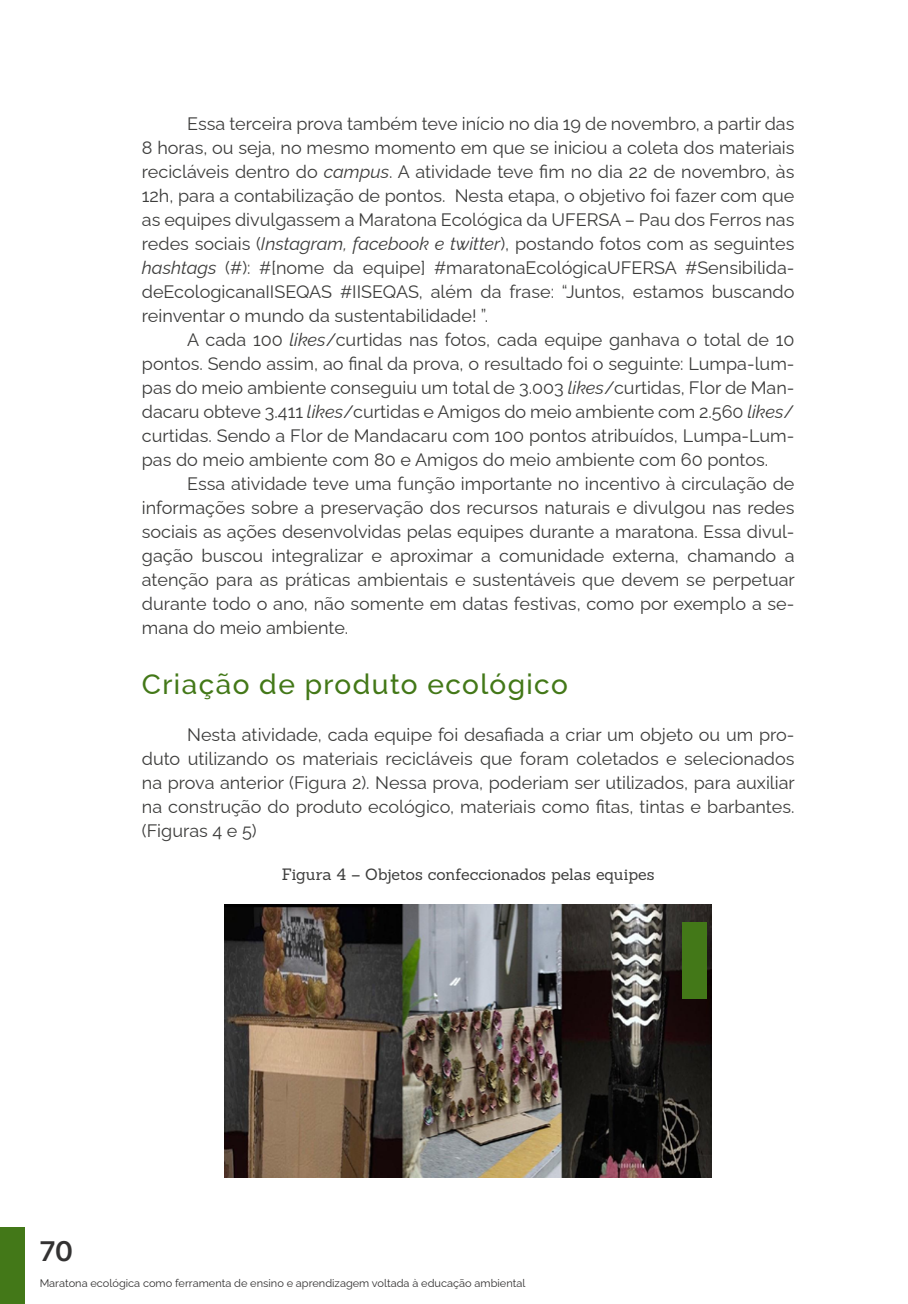
<style>
.page{position:relative;width:908px;height:1304px;background:#fff}
.page>*{position:absolute;margin:0;border:0;box-sizing:border-box;transform-origin:0 0}
.t1{font:500 28px "Raleway";letter-spacing:.05em;color:#437818}
.t2{font:600 28px "SF Pro Display";color:#333232}
.t3{font:18px/24px "Raleway";color:#3c3c3b;text-align:justify}
.t4{font:16px "Sanchez";letter-spacing:-.005em;color:#3c3c3b}
.t5{font:11px "Raleway";color:#333232}
.s1{font-style:italic}
</style>
<div class="page">
<img style="left:225px;top:904px;width:486px;height:274px">
<div style="left:682px;top:922px;width:24px;height:77px;background:#437818"></div>
<div style="left:0;top:1227px;width:24px;height:77px;background:#437818"></div>
<p class="t3" style="left:142px;top:110px;width:653px;text-indent:45px">Essa terceira prova também teve início no dia 19 de novembro, a partir das 8 horas, ou seja, no mesmo momento em que se iniciou a coleta dos materiais recicláveis dentro do <span class="s1">campus</span>. A atividade teve fim no dia 22 de novembro, às 12h, para a contabilização de pontos. Nesta etapa, o objetivo foi fazer com que as equipes divulgassem a Maratona Ecológica da UFERSA – Pau dos Ferros nas redes sociais (<span class="s1">Instagram, facebook e twitter</span>), postando fotos com as seguintes <span class="s1">hashtags</span> (#): #[nome da equipe] #maratonaEcológicaUFERSA #Sensibilida&shy;deEcologicanaIISEQAS #IISEQAS, além da frase: “Juntos, estamos buscando reinventar o mundo da sustentabilidade! ”.</p>
<p class="t3" style="left:142px;top:326px;width:653px;text-indent:45px">A cada 100 <span class="s1">likes</span>/curtidas nas fotos, cada equipe ganhava o total de 10 pontos. Sendo assim, ao final da prova, o resultado foi o seguinte: Lumpa-lum&shy;pas do meio ambiente conseguiu um total de 3.003 <span class="s1">likes</span>/curtidas, Flor de Man&shy;dacaru obteve 3.411 <span class="s1">likes</span>/curtidas e Amigos do meio ambiente com 2.560 <span class="s1">likes</span>/ curtidas. Sendo a Flor de Mandacaru com 100 pontos atribuídos, Lumpa-Lum&shy;pas do meio ambiente com 80 e Amigos do meio ambiente com 60 pontos.</p>
<p class="t3" style="left:142px;top:470px;width:654px;text-indent:45px">Essa atividade teve uma função importante no incentivo à circulação de informações sobre a preservação dos recursos naturais e divulgou nas redes sociais as ações desenvolvidas pelas equipes durante a maratona. Essa divul&shy;gação buscou integralizar e aproximar a comunidade externa, chamando a atenção para as práticas ambientais e sustentáveis que devem se perpetuar durante todo o ano, não somente em datas festivas, como por exemplo a se&shy;mana do meio ambiente.</p>
<h1 class="t1" style="left:142px;top:668px;width:427px">Criação de produto ecológico</h1>
<p class="t3" style="left:142px;top:721px;width:654px;text-indent:45px">Nesta atividade, cada equipe foi desafiada a criar um objeto ou um pro&shy;duto utilizando os materiais recicláveis que foram coletados e selecionados na prova anterior (Figura 2). Nessa prova, poderiam ser utilizados, para auxiliar na construção do produto ecológico, materiais como fitas, tintas e barbantes. (Figuras 4 e 5)</p>
<p class="t4" style="left:282px;top:864px;width:374px">Figura 4 – Objetos confeccionados pelas equipes</p>
<h1 class="t2" style="left:40px;top:1231px;width:35px">70</h1>
<p class="t5" style="left:40px;top:1274px;width:487px">Maratona ecológica como ferramenta de ensino e aprendizagem voltada à educação ambiental</p>
</div>
